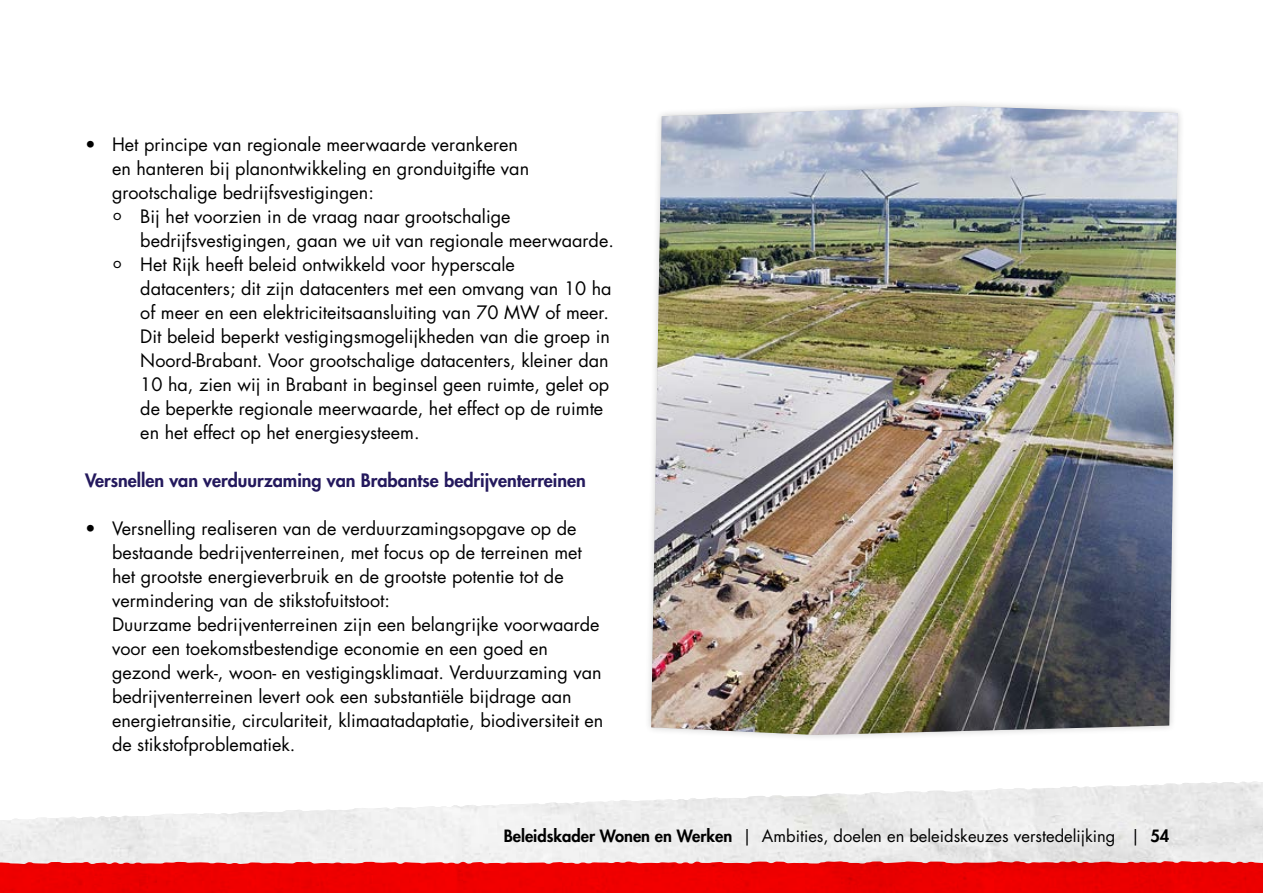
<style>
.page{position:relative;width:1263px;height:893px;background:#fff}
.page>*{position:absolute;margin:0;border:0;box-sizing:border-box;transform-origin:0 0}
.t1{font:18px/24px "Futura Std";color:#000}
.t2{font:800 18px "Futura Std";color:#24195d}
.t3{font:16.5px "Futura Std";color:#000}
.s1{font-weight:800}
</style>
<div class="page">
<svg style="left:0;top:792px;width:1263px;height:69px;fill:#eee"></svg>
<img style="left:889px;top:781px;width:374px;height:12px">
<svg style="left:0;top:861px;width:1263px;height:32px;background:#ec0b0b"></svg>
<img style="left:651px;top:106px;width:527px;height:629px">
<p class="t1" style="left:112px;top:133px;width:419px;text-indent:-27px">• Het principe van regionale meerwaarde verankeren en hanteren bij planontwikkeling en gronduitgifte van grootschalige bedrijfsvestigingen:<br><sup>o</sup> Bij het voorzien in de vraag naar grootschalige</p>
<p class="t1" style="left:113px;top:229px;width:502px;text-indent:27px">bedrijfsvestigingen, gaan we uit van regionale meerwaarde. <sup>o</sup> Het Rijk heeft beleid ontwikkeld voor hyperscale</p>
<p class="t1" style="left:140px;top:277px;width:473px">datacenters; dit zijn datacenters met een omvang van 10 ha of meer en een elektriciteitsaansluiting van 70 MW of meer.<br>Dit beleid beperkt vestigingsmogelijkheden van die groep in Noord-Brabant. Voor grootschalige datacenters, kleiner dan 10 ha, zien wij in Brabant in beginsel geen ruimte, gelet op de beperkte regionale meerwaarde, het effect op de ruimte en het effect op het energiesysteem.</p>
<p class="t2" style="left:85px;top:469px;width:502px">Versnellen van verduurzaming van Brabantse bedrijventerreinen</p>
<p class="t1" style="left:112px;top:517px;width:493px;text-indent:-27px">• Versnelling realiseren van de verduurzamingsopgave op de bestaande bedrijventerreinen, met focus op de terreinen met het grootste energieverbruik en de grootste potentie tot de vermindering van de stikstofuitstoot:<br>Duurzame bedrijventerreinen zijn een belangrijke voorwaarde voor een toekomstbestendige economie en een goed en gezond werk-, woon- en vestigingsklimaat. Verduurzaming van bedrijventerreinen levert ook een substantiële bijdrage aan energietransitie, circulariteit, klimaatadaptatie, biodiversiteit en de stikstofproblematiek.</p>
<p class="t3" style="left:504px;top:826px;width:667px"><span class="s1">Beleidskader Wonen en Werken</span> | Ambities, doelen en beleidskeuzes verstedelijking | <span class="s1">54</span></p>
</div>
